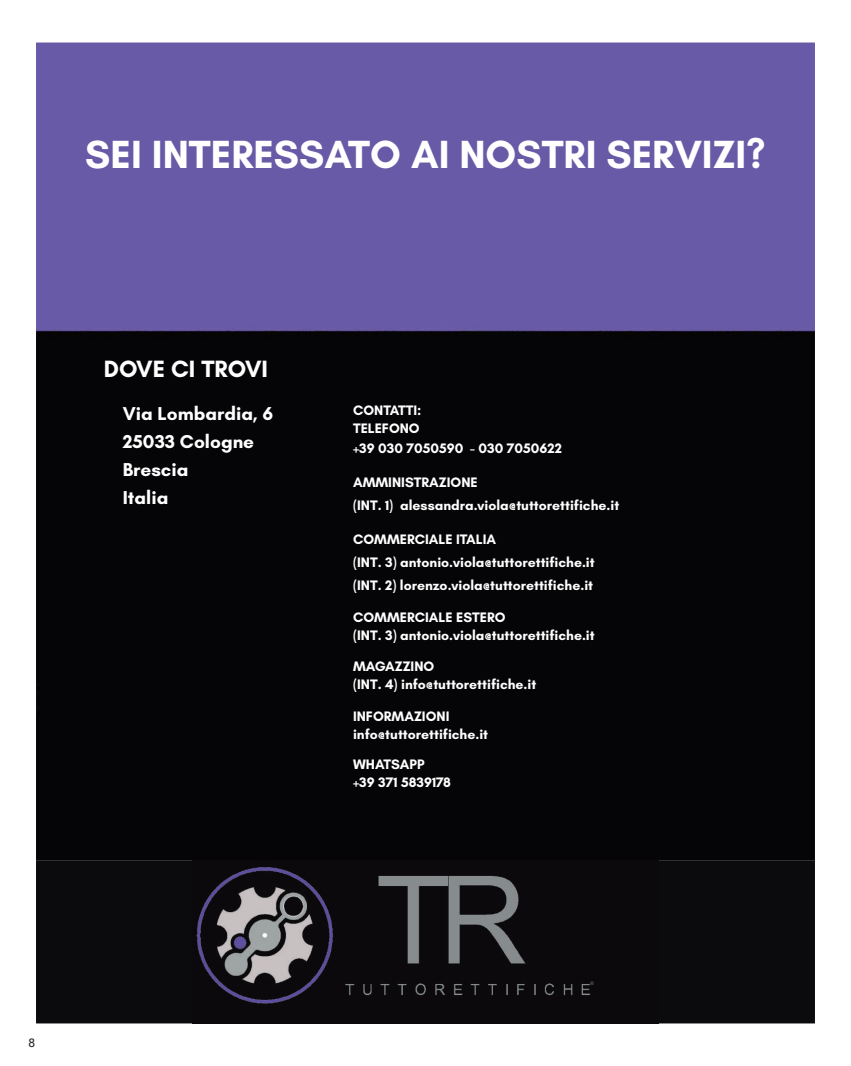
<style>
.page{position:relative;width:851px;height:1066px;background:#fff}
.page>*{position:absolute;margin:0;border:0;box-sizing:border-box;transform-origin:0 0}
.t1{font:700 40px "Glacial Indifference";color:#fff}
.t2{font:700 24px "Glacial Indifference";color:#fff}
.t3{font:700 19px/28px "Glacial Indifference";color:#fff}
.t4{font:700 14px/18px "Glacial Indifference";color:#fff}
.t5{font:500 12px "Avenir LT";color:#231f20}
.t6{font:300 4.7px "Avenir LT Std";color:#878b8e}
</style>
<div class="page">
<img style="left:36px;top:43px;width:778px;height:818px">
<div style="left:36px;top:861px;width:778px;height:162px;background:#0b0a0c"></div>
<img style="left:192px;top:850px;width:466px;height:174px">
<h1 class="t1" style="left:85px;top:130px;width:681px">SEI INTERESSATO AI NOSTRI SERVIZI?</h1>
<h2 class="t2" style="left:104px;top:354px;width:166px">DOVE CI TROVI</h2>
<h3 class="t3" style="left:123px;top:400px;width:152px">Via Lombardia, 6<br>25033 Cologne<br>Brescia<br>Italia</h3>
<p class="t4" style="left:353px;top:401px;width:70px">CONTATTI:<br>TELEFONO</p>
<p class="t4" style="left:353px;top:439px;width:210px">+39 030 7050590 - 030 7050622</p>
<p class="t4" style="left:353px;top:471px;width:268px;line-height:23px">AMMINISTRAZIONE<br>(INT. 1) alessandra.viola@tuttorettifiche.it</p>
<p class="t4" style="left:353px;top:528px;width:243px;line-height:23px">COMMERCIALE ITALIA<br>(INT. 3) antonio.viola@tuttorettifiche.it (INT. 2) lorenzo.viola@tuttorettifiche.it</p>
<p class="t4" style="left:353px;top:608px;width:243px">COMMERCIALE ESTERO<br>(INT. 3) antonio.viola@tuttorettifiche.it</p>
<p class="t4" style="left:353px;top:657px;width:185px">MAGAZZINO<br>(INT. 4) info@tuttorettifiche.it</p>
<p class="t4" style="left:353px;top:707px;width:137px">INFORMAZIONI info@tuttorettifiche.it</p>
<p class="t4" style="left:353px;top:755px;width:99px">WHATSAPP<br>+39 371 5839178</p>
<p class="t5" style="left:28px;top:1035px;width:8px">8</p>
<p class="t6" style="left:590px;top:981px;width:5px">®</p>
</div>
